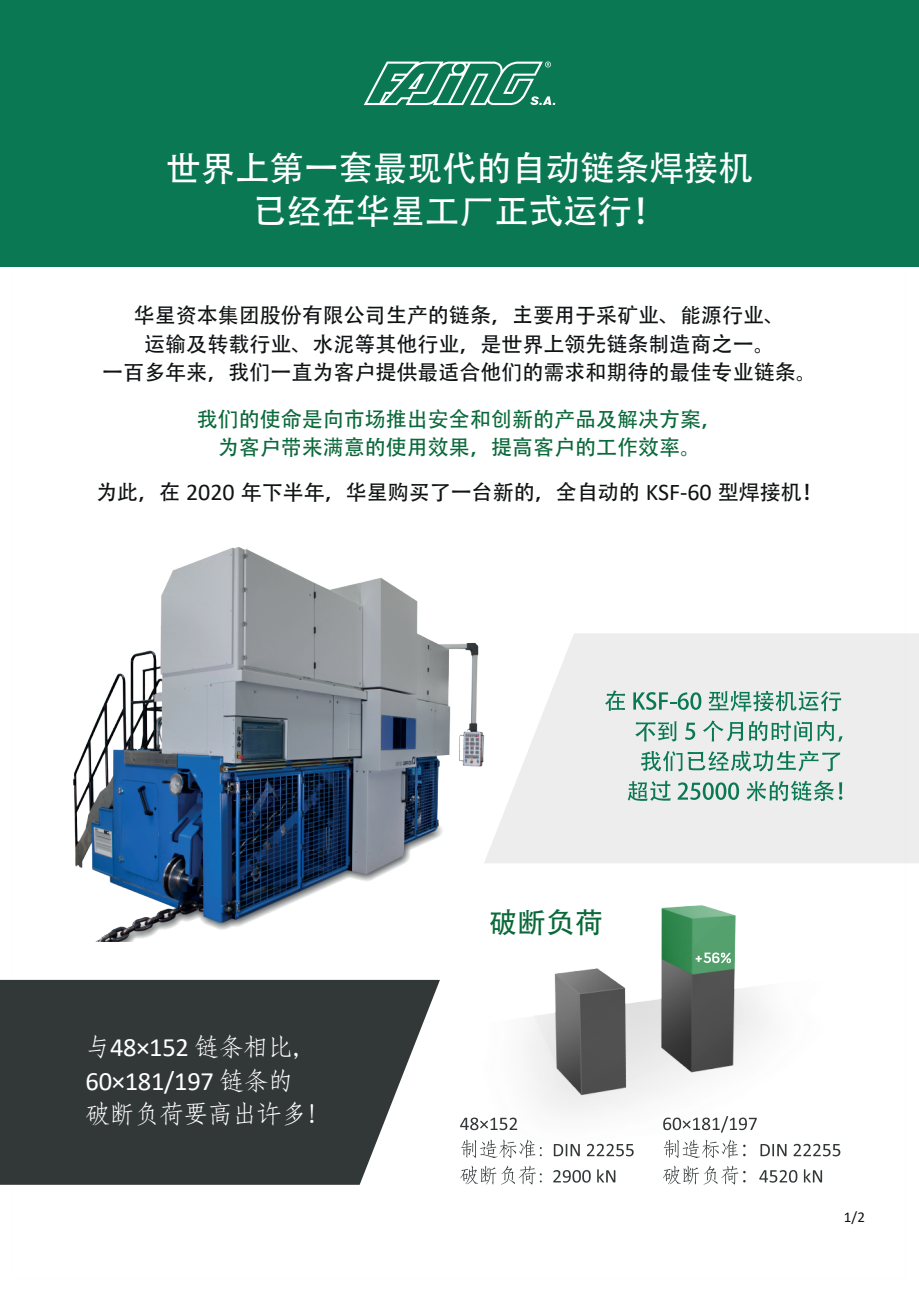
<style>
.page{position:relative;width:919px;height:1289px;background:#fff}
.page>*{position:absolute;margin:0;border:0;box-sizing:border-box;transform-origin:0 0}
.t1{font:34.5px/43.5px "Adobe Heiti Std";color:#fff;text-align:center}
.t2{font:28.35px "Adobe Heiti Std";color:#0a693a}
.t3{font:26.55px "Calibri";letter-spacing:-.01em;color:#fff}
.t4{font:24.75px "Adobe Fangsong Std";letter-spacing:-.01em;color:#fff}
.t5{font:21px/28.5px "Adobe Heiti Std";color:#0f1313;text-align:center}
.t6{font:21px/28.5px "Adobe Heiti Std";color:#0a693a;text-align:center}
.t7{font:15px "Calibri";color:#0f1313}
.s1{font-family:"Calibri";font-size:24px}
.s2{font-family:"Calibri";font-size:26.55px}
.s3{font-family:"Adobe Fangsong Std";font-size:24.75px}
</style>
<div class="page">
<div style="left:538px;top:633px;width:380px;height:230px;background:#ecedec"></div>
<div style="left:0;top:0;width:918px;height:267px;background:#097853"></div>
<svg style="left:0;top:979px;width:440px;height:205px;background:#404546"></svg>
<img style="left:73px;top:547px;width:465px;height:394px">
<svg style="left:364px;top:62px;width:191px;height:43px"></svg>
<svg style="left:605px;top:690px;width:20px;height:20px"></svg>
<svg style="left:633px;top:692px;width:68px;height:18px"></svg>
<svg style="left:708px;top:690px;width:133px;height:21px;background:#a2c6ba"></svg>
<svg style="left:635px;top:721px;width:41px;height:20px"></svg>
<svg style="left:685px;top:722px;width:10px;height:18px"></svg>
<svg style="left:702px;top:720px;width:41px;height:21px"></svg>
<svg style="left:749px;top:720px;width:62px;height:21px"></svg>
<svg style="left:817px;top:721px;width:25px;height:20px"></svg>
<svg style="left:640px;top:750px;width:200px;height:22px;background:#b0cdc3"></svg>
<svg style="left:627px;top:780px;width:43px;height:20px"></svg>
<svg style="left:677px;top:782px;width:62px;height:18px"></svg>
<svg style="left:746px;top:780px;width:96px;height:20px;background:#a0c5b8"></svg>
<img style="left:458px;top:800px;width:387px;height:385px">
<svg style="left:695px;top:952px;width:35px;height:11px"></svg>
<svg style="left:460px;top:1117px;width:57px;height:13px"></svg>
<svg style="left:461px;top:1139px;width:80px;height:19px"></svg>
<svg style="left:553px;top:1143px;width:26px;height:13px"></svg>
<svg style="left:587px;top:1143px;width:46px;height:13px"></svg>
<svg style="left:460px;top:1165px;width:81px;height:19px"></svg>
<svg style="left:553px;top:1169px;width:37px;height:13px"></svg>
<svg style="left:597px;top:1169px;width:18px;height:13px"></svg>
<svg style="left:663px;top:1116px;width:93px;height:16px"></svg>
<svg style="left:663px;top:1139px;width:82px;height:19px"></svg>
<svg style="left:760px;top:1143px;width:26px;height:13px"></svg>
<svg style="left:793px;top:1143px;width:47px;height:13px"></svg>
<svg style="left:662px;top:1165px;width:83px;height:19px"></svg>
<svg style="left:759px;top:1169px;width:38px;height:13px"></svg>
<svg style="left:803px;top:1169px;width:19px;height:13px"></svg>
<h1 class="t1" style="left:166px;top:147px;width:588px">世界上第一套最现代的自动链条焊接机已经在华星工厂正式运行！</h1>
<p class="t5" style="left:102px;top:302px;width:716px">华星资本集团股份有限公司生产的链条，主要用于采矿业、能源行业、<br>运输及转载行业、水泥等其他行业，是世界上领先链条制造商之一。<br>一百多年来，我们一直为客户提供最适合他们的需求和期待的最佳专业链条。</p>
<p class="t6" style="left:197px;top:405px;width:527px">我们的使命是向市场推出安全和创新的产品及解决方案，为客户带来满意的使用效果，提高客户的工作效率。</p>
<p class="t5" style="left:96px;top:478px;width:728px">为此，在 <span class="s1">2020</span> 年下半年，华星购买了一台新的，全自动的 <span class="s1">KSF-60</span> 型焊接机！</p>
<p class="t4" style="left:86px;top:1031px;width:233px">与<span class="s2">48×152</span> 链条相比，</p>
<p class="t3" style="left:86px;top:1062px;width:209px">60×181/197 <span class="s3">链条的</span></p>
<p class="t4" style="left:86px;top:1099px;width:246px">破断负荷要高出许多！</p>
<h2 class="t2" style="left:489px;top:905px;width:115px">破断负荷</h2>
<p class="t7" style="left:843px;top:1206px;width:22px">1/2</p>
</div>
